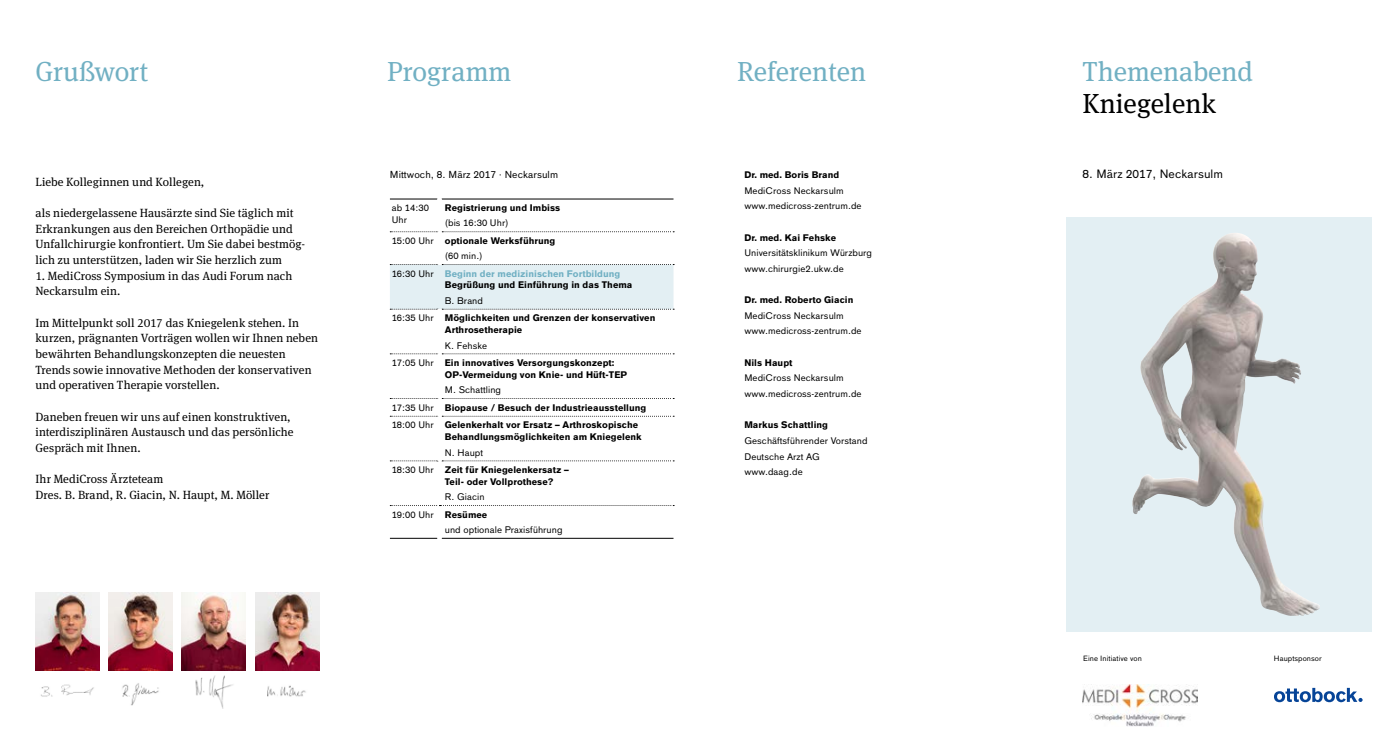
<style>
.page{position:relative;width:1386px;height:745px;background:#fff}
.page>*{position:absolute;margin:0;border:0;box-sizing:border-box;transform-origin:0 0}
.t1{font:27.5px "OBO Serif";color:#71b0c3}
.t2{font:27.5px "OBO Serif";color:#000}
.t3{font:11.88px/15.6px "OBO Serif";letter-spacing:.005em;color:#000}
.t4{font:11.88px "OBO Sans";letter-spacing:.005em;color:#000}
.t5{font:10px "OBO Sans";letter-spacing:.005em;color:#000}
.t6{font:700 9.38px/17.2px "OBO Sans";letter-spacing:.005em;color:#000}
.t7{font:9.38px/15.6px "OBO Sans";letter-spacing:.005em;color:#000}
.t8{font:700 9.38px/17.2px "OBO Sans";letter-spacing:.005em;color:#71b0c3}
.t9{font:7.5px "OBO Sans";letter-spacing:.005em;color:#000}
.s1{font-weight:700}
.s2{font-weight:400;color:#000}
.s3{font-weight:400}
</style>
<div class="page">
<img style="left:122px;top:683px;width:37px;height:22px">
<img style="left:193px;top:670px;width:42px;height:38px">
<img style="left:41px;top:684px;width:53px;height:13px">
<img style="left:267px;top:685px;width:39px;height:12px">
<img style="left:1082px;top:684px;width:115px;height:41px">
<hr style="left:390px;top:537px;width:47px;height:1px;background:#000">
<hr style="left:442px;top:537px;width:231px;height:1px;background:#000">
<svg style="left:390px;top:415px;width:284px;height:1px"></svg>
<svg style="left:390px;top:460px;width:284px;height:1px"></svg>
<svg style="left:390px;top:505px;width:284px;height:1px"></svg>
<svg style="left:390px;top:231px;width:284px;height:1px"></svg>
<hr style="left:390px;top:198px;width:47px;height:1px;background:#000">
<hr style="left:442px;top:198px;width:231px;height:1px;background:#000">
<div style="left:437px;top:198px;width:5px;height:34px;background:#fff"></div>
<div style="left:390px;top:264px;width:284px;height:46px;background:#e3eff3"></div>
<svg style="left:390px;top:353px;width:284px;height:1px"></svg>
<svg style="left:390px;top:398px;width:284px;height:1px"></svg>
<div style="left:437px;top:309px;width:5px;height:44px;background:#fff"></div>
<div style="left:437px;top:353px;width:5px;height:45px;background:#fff"></div>
<div style="left:437px;top:398px;width:5px;height:18px;background:#fff"></div>
<div style="left:1066px;top:217px;width:305px;height:414px;background:#e3eff3"></div>
<svg style="left:1274px;top:687px;width:88px;height:14px"></svg>
<img style="left:1132px;top:233px;width:188px;height:382px">
<img style="left:36px;top:592px;width:63px;height:78px">
<img style="left:109px;top:592px;width:64px;height:78px">
<img style="left:182px;top:592px;width:64px;height:78px">
<img style="left:255px;top:592px;width:64px;height:78px">
<h1 class="t1" style="left:35px;top:55px;width:114px">Grußwort</h1>
<p class="t3" style="left:35px;top:174px;width:170px">Liebe Kolleginnen und Kollegen,</p>
<p class="t3" style="left:35px;top:205px;width:271px">als niedergelassene Hausärzte sind Sie täglich mit Erkrankungen aus den Bereichen Orthopädie und Unfallchirurgie konfrontiert. Um Sie dabei bestmög&shy;lich zu unterstützen, laden wir Sie herzlich zum</p>
<p class="t3" style="left:35px;top:267px;width:258px">1. MediCross Symposium in das Audi Forum nach<br>Neckarsulm ein.</p>
<p class="t3" style="left:35px;top:314px;width:284px">Im Mittelpunkt soll 2017 das Kniegelenk stehen. In kurzen, prägnanten Vorträgen wollen wir Ihnen neben bewährten Behandlungskonzepten die neuesten Trends sowie innovative Methoden der konservativen und operativen Therapie vorstellen.</p>
<p class="t3" style="left:35px;top:408px;width:260px">Daneben freuen wir uns auf einen konstruktiven, interdisziplinären Austausch und das persönliche<br>Gespräch mit Ihnen.</p>
<p class="t3" style="left:35px;top:471px;width:235px">Ihr MediCross Ärzteteam<br>Dres. B. Brand, R. Giacin, N. Haupt, M. Möller</p>
<h1 class="t1" style="left:387px;top:55px;width:126px">Programm</h1>
<p class="t5" style="left:390px;top:169px;width:170px">Mittwoch, 8. März 2017 · Neckarsulm</p>
<p class="t7" style="left:392px;top:202px;width:39px;line-height:11.9px">ab 14:30<br>Uhr</p>
<p class="t6" style="left:445px;top:199px;width:117px">Registrierung und Imbiss</p>
<p class="t7" style="left:392px;top:214px;width:165px;line-height:17.2px;text-indent:53px">(bis 16:30 Uhr)<br>15:00 Uhr <span class="s1">optionale Werksführung</span></p>
<p class="t8" style="left:392px;top:247px;width:230px;text-indent:53px"><span class="s2">(60 min.)<br>16:30 Uhr</span> Beginn der medizinischen Fortbildung</p>
<p class="t6" style="left:445px;top:276px;width:189px">Begrüßung und Einführung in das Thema</p>
<p class="t6" style="left:392px;top:292px;width:265px;text-indent:53px"><span class="s3">B. Brand<br>16:35 Uhr</span> Möglichkeiten und Grenzen der konservativen</p>
<p class="t6" style="left:445px;top:321px;width:79px">Arthrosetherapie</p>
<p class="t6" style="left:392px;top:336px;width:224px;text-indent:53px"><span class="s3">K. Fehske<br>17:05 Uhr</span> Ein innovatives Versorgungskonzept:</p>
<p class="t6" style="left:445px;top:365px;width:184px">OP-Vermeidung von Knie- und Hüft-TEP</p>
<p class="t6" style="left:392px;top:381px;width:256px;text-indent:53px"><span class="s3">M. Schattling<br>17:35 Uhr</span> Biopause / Besuch der Industrieausstellung<br><span class="s3">18:00 Uhr</span> Gelenkerhalt vor Ersatz – Arthroskopische</p>
<p class="t6" style="left:445px;top:428px;width:198px">Behandlungsmöglichkeiten am Kniegelenk</p>
<p class="t6" style="left:392px;top:443px;width:179px;text-indent:53px"><span class="s3">N. Haupt<br>18:30 Uhr</span> Zeit für Kniegelenkersatz –</p>
<p class="t6" style="left:445px;top:472px;width:110px">Teil- oder Vollprothese?</p>
<p class="t7" style="left:392px;top:488px;width:97px;line-height:17.2px;text-indent:53px">R. Giacin<br>19:00 Uhr <span class="s1">Resümee</span></p>
<p class="t7" style="left:445px;top:521px;width:119px">und optionale Praxisführung</p>
<h1 class="t1" style="left:737px;top:55px;width:130px">Referenten</h1>
<p class="t6" style="left:744px;top:166px;width:96px">Dr. med. Boris Brand</p>
<p class="t7" style="left:744px;top:182px;width:119px">MediCross Neckarsulm www.medicross-zentrum.de</p>
<p class="t6" style="left:744px;top:228px;width:93px">Dr. med. Kai Fehske</p>
<p class="t7" style="left:744px;top:245px;width:129px">Universitätsklinikum Würzburg www.chirurgie2.ukw.de</p>
<p class="t6" style="left:744px;top:291px;width:110px">Dr. med. Roberto Giacin</p>
<p class="t7" style="left:744px;top:307px;width:119px">MediCross Neckarsulm www.medicross-zentrum.de</p>
<p class="t6" style="left:744px;top:353px;width:50px">Nils Haupt</p>
<p class="t7" style="left:744px;top:370px;width:119px">MediCross Neckarsulm www.medicross-zentrum.de</p>
<p class="t6" style="left:744px;top:416px;width:85px">Markus Schattling</p>
<p class="t7" style="left:744px;top:432px;width:125px">Geschäftsführender Vorstand<br>Deutsche Arzt AG www.daag.de</p>
<h1 class="t1" style="left:1082px;top:55px;width:172px">Themenabend</h1>
<h1 class="t2" style="left:1082px;top:87px;width:135px">Kniegelenk</h1>
<p class="t4" style="left:1082px;top:167px;width:142px">8. März 2017, Neckarsulm</p>
<p class="t9" style="left:1083px;top:653px;width:60px">Eine Initiative von</p>
<p class="t9" style="left:1273px;top:653px;width:49px">Hauptsponsor</p>
</div>
